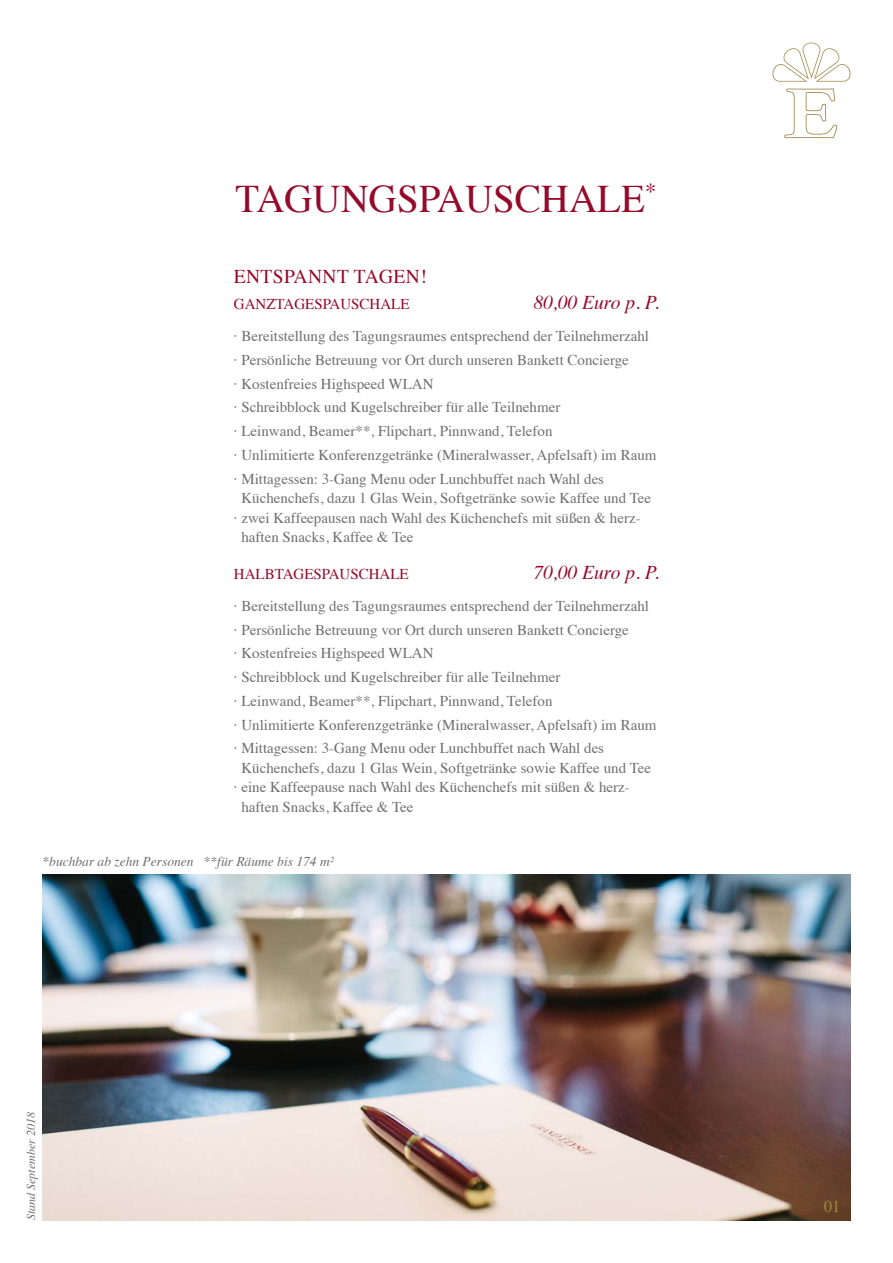
<style>
.page{position:relative;width:893px;height:1263px;background:#fff}
.page>*{position:absolute;margin:0;border:0;box-sizing:border-box;transform-origin:0 0}
.t1{font:39px "Times";color:#950a2a}
.t2{font:italic 19.5px "Times";color:#950a2a}
.t3{font:19.5px "Times";letter-spacing:.02em;color:#950a2a}
.t4{font:16.5px "Times";color:#a18842}
.t5{font:15px/23.7px "Times";color:#706f6f}
.t6{font:15px "Times";color:#950a2a}
.t7{font:italic 13.5px "Times";color:#706f6f}
.t8{font:italic 12px "Times";color:#706f6f}
</style>
<div class="page">
<svg style="left:772px;top:43px;width:78px;height:39px"></svg>
<svg style="left:784px;top:88px;width:53px;height:50px"></svg>
<img style="left:43px;top:875px;width:807px;height:345px">
<h1 class="t1" style="left:236px;top:163px;width:422px">TAGUNGSPAUSCHALE<sup>*</sup></h1>
<h2 class="t3" style="left:234px;top:258px;width:194px">ENTSPANNT TAGEN!</h2>
<p class="t6" style="left:234px;top:290px;width:177px">GANZTAGESPAUSCHALE</p>
<h2 class="t2" style="left:533px;top:285px;width:127px">80,00 Euro p. P.</h2>
<p class="t5" style="left:234px;top:323px;width:424px">· Bereitstellung des Tagungsraumes entsprechend der Teilnehmerzahl · Persönliche Betreuung vor Ort durch unseren Bankett Concierge<br>· Kostenfreies Highspeed WLAN<br>· Schreibblock und Kugelschreiber für alle Teilnehmer<br>· Leinwand, Beamer**, Flipchart, Pinnwand, Telefon<br>· Unlimitierte Konferenzgetränke (Mineralwasser, Apfelsaft) im Raum · Mittagessen: 3-Gang Menu oder Lunchbuffet nach Wahl des</p>
<p class="t5" style="left:241px;top:485px;width:411px">Küchenchefs, dazu 1 Glas Wein, Softgetränke sowie Kaffee und Tee</p>
<p class="t5" style="left:234px;top:504px;width:408px">· zwei Kaffeepausen nach Wahl des Küchenchefs mit süßen &amp; herz-</p>
<p class="t5" style="left:241px;top:524px;width:174px">haften Snacks, Kaffee &amp; Tee</p>
<p class="t6" style="left:234px;top:559px;width:176px">HALBTAGESPAUSCHALE</p>
<h2 class="t2" style="left:533px;top:555px;width:127px">70,00 Euro p. P.</h2>
<p class="t5" style="left:234px;top:593px;width:424px">· Bereitstellung des Tagungsraumes entsprechend der Teilnehmerzahl · Persönliche Betreuung vor Ort durch unseren Bankett Concierge<br>· Kostenfreies Highspeed WLAN<br>· Schreibblock und Kugelschreiber für alle Teilnehmer<br>· Leinwand, Beamer**, Flipchart, Pinnwand, Telefon<br>· Unlimitierte Konferenzgetränke (Mineralwasser, Apfelsaft) im Raum · Mittagessen: 3-Gang Menu oder Lunchbuffet nach Wahl des</p>
<p class="t5" style="left:241px;top:755px;width:411px">Küchenchefs, dazu 1 Glas Wein, Softgetränke sowie Kaffee und Tee</p>
<p class="t5" style="left:234px;top:774px;width:398px">· eine Kaffeepause nach Wahl des Küchenchefs mit süßen &amp; herz-</p>
<p class="t5" style="left:241px;top:794px;width:174px">haften Snacks, Kaffee &amp; Tee</p>
<p class="t7" style="left:43px;top:849px;width:293px">*buchbar ab zehn Personen **für Räume bis 174 m²</p>
<p class="t8" style="left:21px;top:1220px;width:109px;rotate:-90deg">Stand September 2018</p>
<p class="t4" style="left:824px;top:1191px;width:18px">01</p>
</div>
